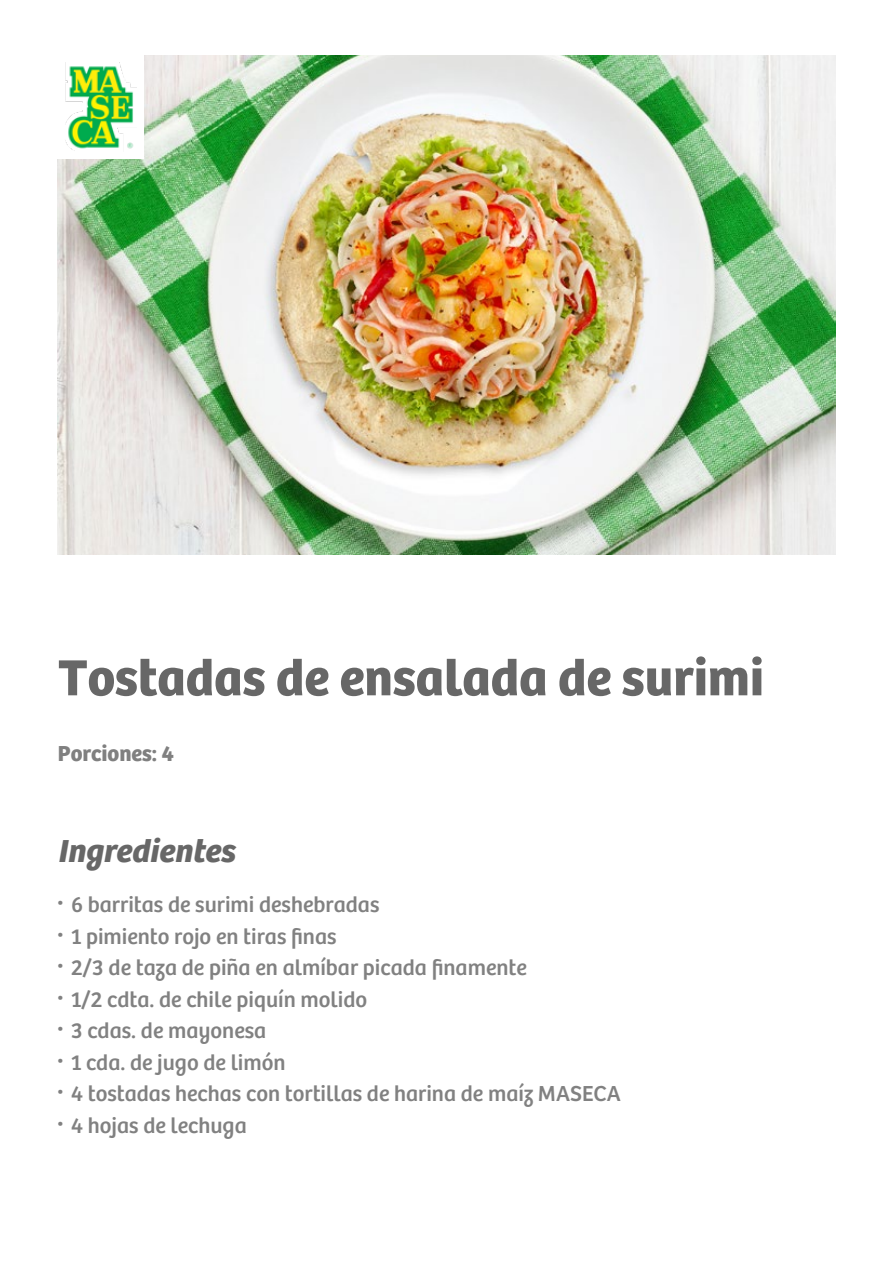
<style>
.page{position:relative;width:893px;height:1263px;background:#fff}
.page>*{position:absolute;margin:0;border:0;box-sizing:border-box;transform-origin:0 0}
.t1{font:700 52.5px "Bree";color:#676767}
.t2{font:italic 700 33px "Bree";color:#676767}
.t3{font:30px/31.5px "Bree";color:#818181;text-align:justify}
.t4{font:22.5px/31.5px "Bree";color:#818181}
.t5{font:700 22.5px "Bree";color:#808080}
</style>
<div class="page">
<img style="left:57px;top:56px;width:779px;height:499px">
<div style="left:57px;top:56px;width:86px;height:103px;background:#fff"></div>
<img style="left:65px;top:63px;width:71px;height:88px">
<h1 class="t1" style="left:58px;top:646px;width:707px">Tostadas de ensalada de surimi</h1>
<p class="t5" style="left:58px;top:740px;width:118px">Porciones: 4</p>
<h2 class="t2" style="left:57px;top:831px;width:179px">Ingredientes</h2>
<h3 class="t3" style="left:56px;top:887px;width:11px">· · · · · · · ·</h3>
<p class="t4" style="left:71px;top:890px;width:551px">6 barritas de surimi deshebradas<br>1 pimiento rojo en tiras finas<br>2/3 de taza de piña en almíbar picada finamente<br>1/2 cdta. de chile piquín molido<br>3 cdas. de mayonesa<br>1 cda. de jugo de limón<br>4 tostadas hechas con tortillas de harina de maíz MASECA<br>4 hojas de lechuga</p>
</div>
